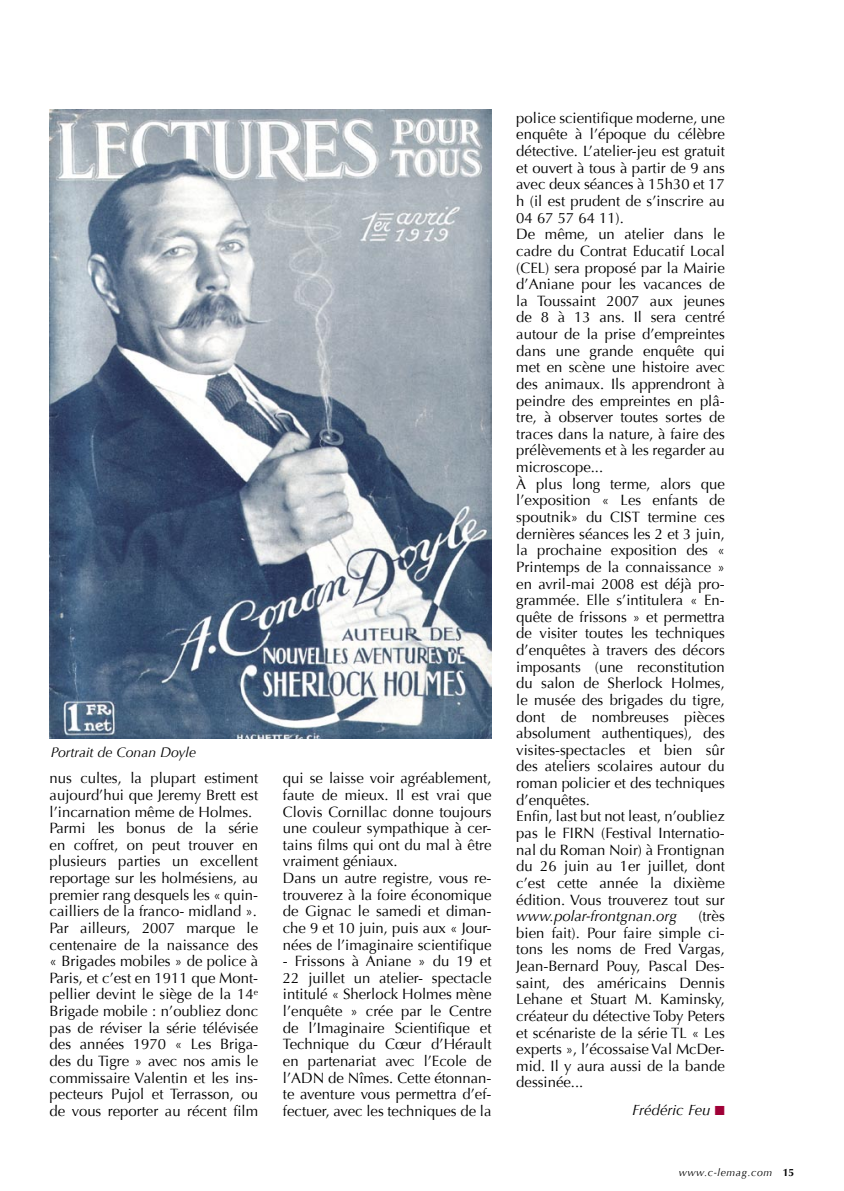
<style>
.page{position:relative;width:844px;height:1191px;background:#fff}
.page>*{position:absolute;margin:0;border:0;box-sizing:border-box;transform-origin:0 0}
.texte_courant{font:14.88px/16.6px "Optima";color:#000;text-align:justify}
._2_-_Texte_courant{font:italic 14.88px "Optima";color:#000}
.t1{font:italic 14px "Optima";color:#000}
.t2{font:italic 10.5px "Optima";letter-spacing:.06em;color:#000}
.s1{font-style:italic}
.s2{color:#a00037}
.s3{font-weight:700;font-style:normal}
</style>
<div class="page">
<img style="left:50px;top:109px;width:441px;height:630px">
<p class="t1" style="left:51px;top:744px;width:147px">Portrait de Conan Doyle</p>
<p class="texte_courant" style="left:50px;top:770px;width:210px">nus cultes, la plupart estiment aujourd’hui que Jeremy Brett est l’incarnation même de Holmes.</p>
<p class="texte_courant" style="left:50px;top:820px;width:210px">Parmi les bonus de la série en coffret, on peut trouver en plusieurs parties un excellent reportage sur les holmésiens, au premier rang desquels les « quin&shy;cailliers de la franco- midland ».</p>
<p class="texte_courant" style="left:50px;top:919px;width:210px">Par ailleurs, 2007 marque le centenaire de la naissance des « Brigades mobiles » de police à Paris, et c’est en 1911 que Mont&shy;pellier devint le siège de la 14<sup>e </sup>Brigade mobile : n’oubliez donc pas de réviser la série télévisée des années 1970 « Les Briga&shy;des du Tigre » avec nos amis le commissaire Valentin et les ins&shy;pecteurs Pujol et Terrasson, ou de vous reporter au récent film</p>
<p class="texte_courant" style="left:283px;top:770px;width:210px">qui se laisse voir agréablement, faute de mieux. Il est vrai que Clovis Cornillac donne toujours une couleur sympathique à cer&shy;tains films qui ont du mal à être vraiment géniaux.</p>
<p class="texte_courant" style="left:283px;top:870px;width:210px">Dans un autre registre, vous re&shy;trouverez à la foire économique de Gignac le samedi et diman&shy;che 9 et 10 juin, puis aux « Jour&shy;nées de l’imaginaire scientifique</p>
<p class="texte_courant" style="left:283px;top:953px;width:210px">- Frissons à Aniane » du 19 et 22 juillet un atelier- spectacle intitulé « Sherlock Holmes mène l’enquête » crée par le Centre de l’Imaginaire Scientifique et Technique du Cœur d’Hérault en partenariat avec l’Ecole de l’ADN de Nîmes. Cette étonnan&shy;te aventure vous permettra d’ef&shy;fectuer, avec les techniques de la</p>
<p class="texte_courant" style="left:516px;top:110px;width:210px">police scientifique moderne, une enquête à l’époque du célèbre détective. L’atelier-jeu est gratuit et ouvert à tous à partir de 9 ans avec deux séances à 15h30 et 17 h (il est prudent de s’inscrire au 04 67 57 64 11).</p>
<p class="texte_courant" style="left:516px;top:226px;width:210px">De même, un atelier dans le cadre du Contrat Educatif Local (CEL) sera proposé par la Mairie d’Aniane pour les vacances de la Toussaint 2007 aux jeunes de 8 à 13 ans. Il sera centré autour de la prise d’empreintes dans une grande enquête qui met en scène une histoire avec des animaux. Ils apprendront à peindre des empreintes en plâ&shy;tre, à observer toutes sortes de traces dans la nature, à faire des prélèvements et à les regarder au microscope...</p>
<p class="texte_courant" style="left:516px;top:475px;width:210px">À plus long terme, alors que l’exposition « Les enfants de spoutnik» du CIST termine ces dernières séances les 2 et 3 juin, la prochaine exposition des « Printemps de la connaissance » en avril-mai 2008 est déjà pro&shy;grammée. Elle s’intitulera « En&shy;quête de frissons » et permettra de visiter toutes les techniques d’enquêtes à travers des décors imposants (une reconstitution du salon de Sherlock Holmes, le musée des brigades du tigre, dont de nombreuses pièces absolument authentiques), des visites-spectacles et bien sûr des ateliers scolaires autour du roman policier et des techniques d’enquêtes.</p>
<p class="texte_courant" style="left:516px;top:808px;width:210px">Enfin, last but not least, n’oubliez pas le FIRN (Festival Internatio&shy;nal du Roman Noir) à Frontignan du 26 juin au 1er juillet, dont c’est cette année la dixième édition. Vous trouverez tout sur <span class="s1">www.polar-frontgnan.org</span></p>
<p class="texte_courant" style="left:516px;top:908px;width:210px;text-indent:182px">(très bien fait). Pour faire simple ci&shy;tons les noms de Fred Vargas, Jean-Bernard Pouy, Pascal Des&shy;saint, des américains Dennis Lehane et Stuart M. Kaminsky, créateur du détective Toby Peters et scénariste de la série TL « Les experts », l’écossaise Val McDer&shy;mid. Il y aura aussi de la bande dessinée...</p>
<p class="_2_-_Texte_courant" style="left:632px;top:1101px;width:94px">Frédéric Feu <span class="s2">■</span></p>
<p class="t2" style="left:678px;top:1166px;width:117px">www.c-lemag.com <span class="s3">15</span></p>
</div>
